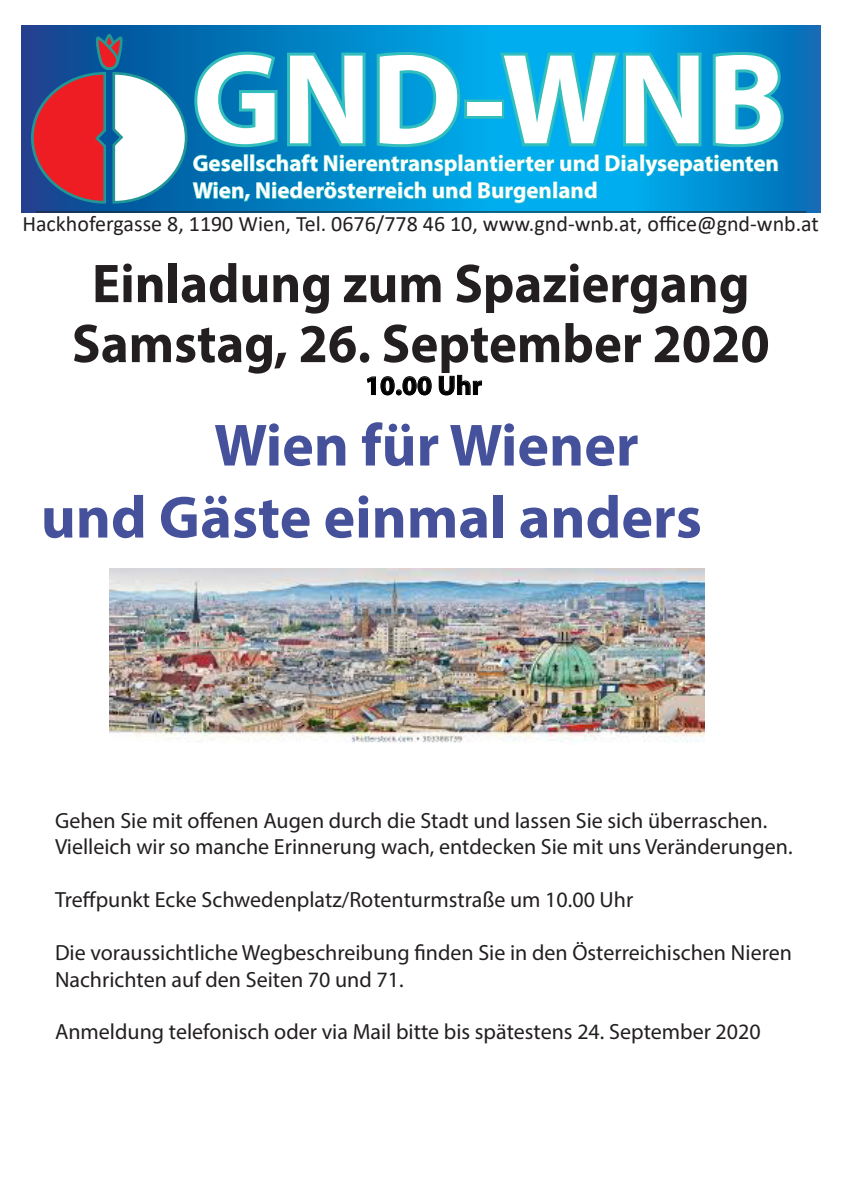
<style>
.page{position:relative;width:842px;height:1191px;background:#fff}
.page>*{position:absolute;margin:0;border:0;box-sizing:border-box;transform-origin:0 0}
.t1{font:700 130px "Myriad Pro";color:#fff}
.t2{font:700 60px "Myriad Pro";color:#45519b}
.t3{font:700 55px "Myriad Pro";color:#231f20;scale:.96 1}
.t4{font:700 27px "Myriad Pro";color:#000}
.t5{font:700 23px "Myriad Pro";color:#fff}
.t6{font:22px/26.4px "Myriad Pro";color:#231f20}
.t7{font:22px "Calibri";color:#231f20}
</style>
<div class="page">
<svg style="left:367px;top:376px;width:65px;height:19px"></svg>
<svg style="left:439px;top:375px;width:43px;height:20px"></svg>
<svg style="left:22px;top:26px;width:799px;height:186px;background:#0a74bc"></svg>
<hr style="left:36px;top:211px;width:770px;height:1px;background:#231f20">
<svg style="left:30px;top:33px;width:757px;height:179px;background:#2393c3"></svg>
<img style="left:109px;top:568px;width:596px;height:175px">
<p class="t1" style="left:193px;top:15px;width:594px">GND-WNB</p>
<p class="t5" style="left:193px;top:148px;width:588px">Gesellschaft Nierentransplantierter und Dialysepatienten</p>
<p class="t5" style="left:193px;top:176px;width:406px">Wien, Niederösterreich und Burgenland</p>
<p class="t7" style="left:22px;top:209px;width:798px">Hackhofergasse 8, 1190 Wien, Tel. 0676/778 46 10, www.gnd-wnb.at, office@gnd-wnb.at</p>
<p class="t3" style="left:92px;top:248px;width:686px">Einladung zum Spaziergang</p>
<p class="t3" style="left:72px;top:308px;width:728px">Samstag, 26. September 2020</p>
<p class="t4" style="left:365px;top:368px;width:118px">10.00 Uhr</p>
<p class="t2" style="left:214px;top:406px;width:426px">Wien für Wiener</p>
<p class="t2" style="left:41px;top:478px;width:662px">und Gäste einmal anders</p>
<p class="t6" style="left:55px;top:807px;width:714px">Gehen Sie mit offenen Augen durch die Stadt und lassen Sie sich überraschen.</p>
<p class="t6" style="left:55px;top:833px;width:739px">Vielleich wir so manche Erinnerung wach, entdecken Sie mit uns Veränderungen.</p>
<p class="t6" style="left:55px;top:886px;width:580px">Treffpunkt Ecke Schwedenplatz/Rotenturmstraße um 10.00 Uhr</p>
<p class="t6" style="left:55px;top:939px;width:738px">Die voraussichtliche Wegbeschreibung finden Sie in den Österreichischen Nieren<br>Nachrichten auf den Seiten 70 und 71.</p>
<p class="t6" style="left:55px;top:1018px;width:707px">Anmeldung telefonisch oder via Mail bitte bis spätestens 24. September 2020</p>
</div>
